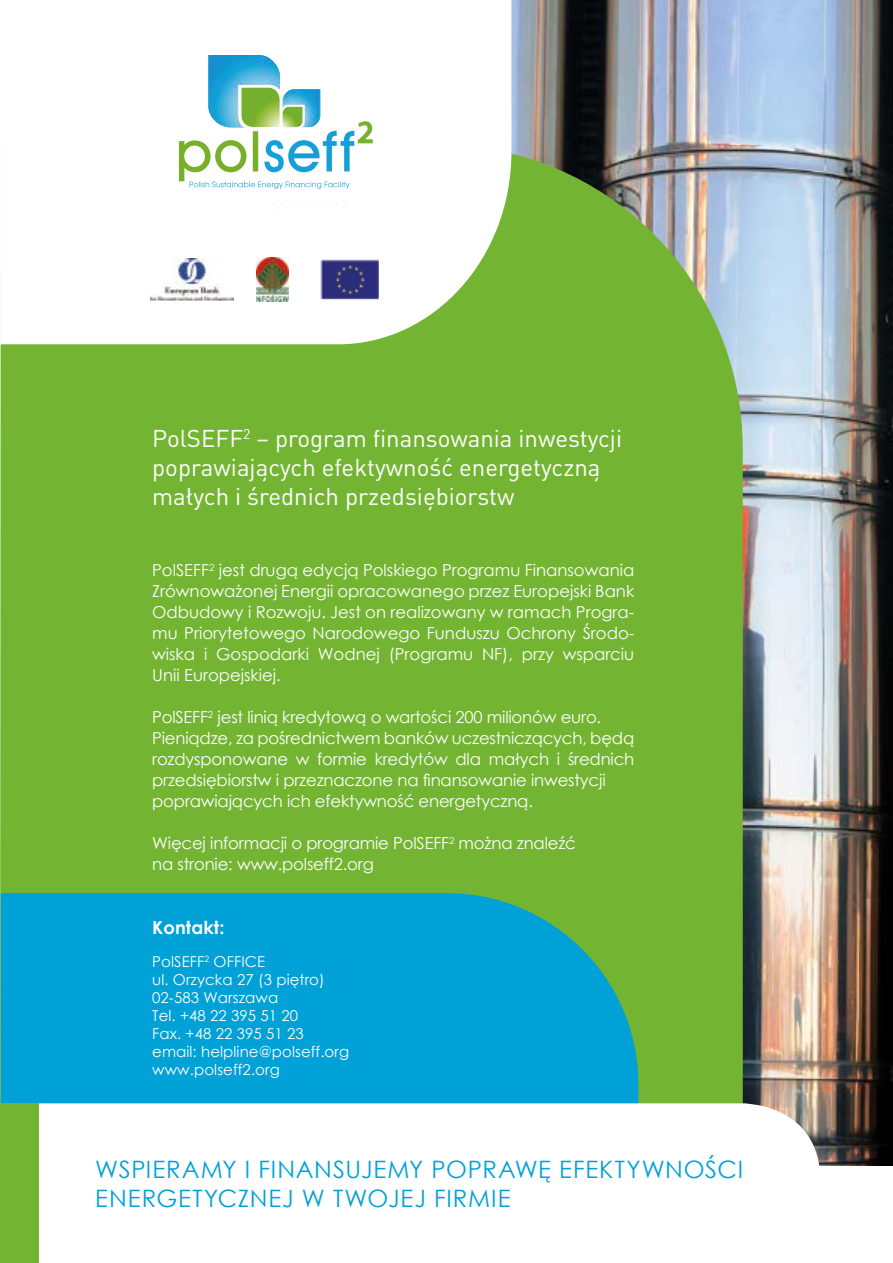
<style>
.page{position:relative;width:893px;height:1263px;background:#fff}
.page>*{position:absolute;margin:0;border:0;box-sizing:border-box;transform-origin:0 0}
.t1{font:24px/28.8px "DIN Pro";color:#fff}
.t2{font:24px/28.8px "Century Gothic";letter-spacing:.035em;color:#00a1d6}
.t3{font:700 18px "Century Gothic";letter-spacing:.005em;color:#fff}
.t4{font:16.5px/21px "Century Gothic";letter-spacing:-.01em;color:#fff}
.t5{font:15px/18px "Century Gothic";letter-spacing:.005em;color:#fff}
</style>
<div class="page">
<img style="left:511px;top:0;width:382px;height:1165px">
<div style="left:0;top:144px;width:743px;height:959px;background:#73b533"></div>
<div style="left:1px;top:893px;width:637px;height:210px;background:#00a1d6"></div>
<svg style="left:0;top:1103px;width:820px;height:160px"></svg>
<svg style="left:0;top:141px;width:511px;height:203px"></svg>
<div style="left:1px;top:1103px;width:38px;height:160px;background:#73b533"></div>
<img style="left:321px;top:258px;width:58px;height:42px">
<img style="left:257px;top:257px;width:31px;height:44px">
<img style="left:150px;top:258px;width:83px;height:43px">
<svg style="left:273px;top:198px;width:75px;height:14px"></svg>
<svg style="left:179px;top:55px;width:194px;height:134px"></svg>
<img style="left:283px;top:107px;width:20px;height:20px">
<h1 class="t1" style="left:152px;top:423px;width:471px">PolSEFF<sup>2</sup> – program finansowania inwestycji poprawiających efektywność energetyczną małych i średnich przedsiębiorstw</h1>
<p class="t4" style="left:152px;top:560px;width:484px;text-align:justify">PolSEFF<sup>2</sup> jest drugą edycją Polskiego Programu Finansowania Zrównoważonej Energii opracowanego przez Europejski Bank Odbudowy i Rozwoju. Jest on realizowany w ramach Progra&shy;mu Priorytetowego Narodowego Funduszu Ochrony Środo&shy;wiska i Gospodarki Wodnej (Programu NF), przy wsparciu Unii Europejskiej.</p>
<p class="t4" style="left:152px;top:707px;width:484px">PolSEFF<sup>2</sup> jest linią kredytową o wartości 200 milionów euro.<br>Pieniądze, za pośrednictwem banków uczestniczących, będą rozdysponowane w formie kredytów dla małych i średnich przedsiębiorstw i przeznaczone na finansowanie inwestycji poprawiających ich efektywność energetyczną.</p>
<p class="t4" style="left:152px;top:833px;width:425px">Więcej informacji o programie PolSEFF<sup>2</sup> można znaleźć na stronie: www.polseff2.org</p>
<p class="t3" style="left:152px;top:913px;width:74px">Kontakt:</p>
<p class="t5" style="left:152px;top:952px;width:198px">PolSEFF<sup>2</sup> OFFICE<br>ul. Orzycka 27 (3 piętro)<br>02-583 Warszawa<br>Tel. +48 22 395 51 20<br>Fax. +48 22 395 51 23 email: helpline@polseff.org www.polseff2.org</p>
<h1 class="t2" style="left:95px;top:1155px;width:649px">WSPIERAMY I FINANSUJEMY POPRAWĘ EFEKTYWNOŚCI<br>ENERGETYCZNEJ W TWOJEJ FIRMIE</h1>
</div>
